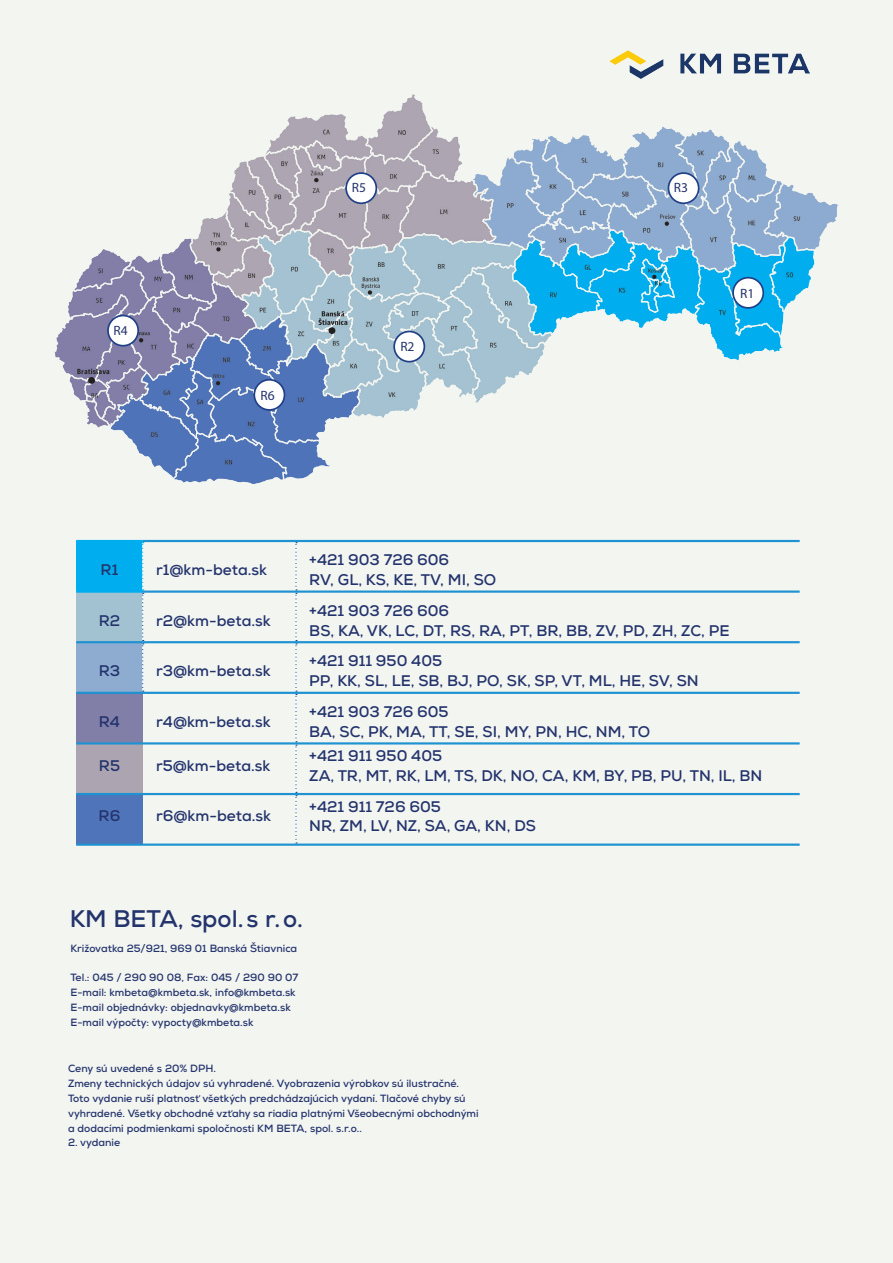
<style>
.page{position:relative;width:893px;height:1263px;background:#f3f5f1}
.page>*{position:absolute;margin:0;border:0;box-sizing:border-box;transform-origin:0 0}
.t1{font:700 24px "Nexa";color:#23336c}
.t2{font:700 15.45px/19.8px "Nexa";color:#23336c}
.t3{font:13.5px "Myriad Pro";color:#23336c}
.t4{font:700 10.5px/15px "Nexa";color:#23336c}
</style>
<div class="page">
<img style="left:609px;top:51px;width:200px;height:28px">
<div style="left:76px;top:541px;width:67px;height:51px;background:#00aeef"></div>
<div style="left:76px;top:592px;width:67px;height:50px;background:#a3c2d1"></div>
<div style="left:76px;top:642px;width:67px;height:51px;background:#8eaccf"></div>
<div style="left:76px;top:693px;width:67px;height:50px;background:#817ea8"></div>
<div style="left:76px;top:743px;width:67px;height:51px;background:#aca5b1"></div>
<div style="left:76px;top:794px;width:67px;height:51px;background:#5074b9"></div>
<svg style="left:295px;top:542px;width:2px;height:301px"></svg>
<hr style="left:143px;top:540px;width:153px;height:2px;background:#1f92d1">
<hr style="left:296px;top:540px;width:504px;height:2px;background:#1f92d1">
<hr style="left:143px;top:590px;width:153px;height:3px;background:#1f92d1">
<hr style="left:76px;top:641px;width:67px;height:2px;background:#1f92d1">
<hr style="left:143px;top:641px;width:153px;height:2px;background:#1f92d1">
<hr style="left:296px;top:590px;width:504px;height:3px;background:#1f92d1">
<hr style="left:296px;top:641px;width:504px;height:2px;background:#1f92d1">
<hr style="left:76px;top:692px;width:67px;height:2px;background:#1f92d1">
<hr style="left:143px;top:692px;width:153px;height:2px;background:#1f92d1">
<hr style="left:296px;top:692px;width:504px;height:2px;background:#1f92d1">
<hr style="left:76px;top:742px;width:67px;height:2px;background:#1f92d1">
<hr style="left:143px;top:742px;width:153px;height:2px;background:#1f92d1">
<hr style="left:76px;top:793px;width:67px;height:2px;background:#1f92d1">
<hr style="left:143px;top:793px;width:153px;height:2px;background:#1f92d1">
<hr style="left:76px;top:843px;width:67px;height:3px;background:#1f92d1">
<hr style="left:143px;top:843px;width:153px;height:3px;background:#1f92d1">
<hr style="left:296px;top:742px;width:504px;height:2px;background:#1f92d1">
<hr style="left:296px;top:793px;width:504px;height:2px;background:#1f92d1">
<hr style="left:296px;top:843px;width:504px;height:3px;background:#1f92d1">
<hr style="left:76px;top:540px;width:67px;height:2px;background:#00aeef">
<hr style="left:76px;top:590px;width:67px;height:3px;background:#00aeef">
<svg style="left:142px;top:542px;width:2px;height:150px"></svg>
<img style="left:54px;top:94px;width:784px;height:390px">
<div style="left:733px;top:278px;width:30px;height:30px;background:#fff;border-radius:50%"></div>
<div style="left:732px;top:277px;width:32px;height:32px;border:2px solid #224087;border-radius:50%"></div>
<div style="left:254px;top:380px;width:30px;height:30px;background:#fff;border-radius:50%"></div>
<div style="left:253px;top:379px;width:32px;height:32px;border:2px solid #224087;border-radius:50%"></div>
<div style="left:346px;top:173px;width:30px;height:30px;background:#fff;border-radius:50%"></div>
<div style="left:345px;top:172px;width:32px;height:32px;border:2px solid #224087;border-radius:50%"></div>
<div style="left:108px;top:316px;width:30px;height:30px;background:#fff;border-radius:50%"></div>
<div style="left:107px;top:315px;width:32px;height:32px;border:2px solid #224087;border-radius:50%"></div>
<div style="left:668px;top:173px;width:31px;height:30px;background:#fff;border-radius:50%"></div>
<div style="left:668px;top:172px;width:31px;height:32px;border:2px solid #224087;border-radius:50%"></div>
<div style="left:394px;top:331px;width:30px;height:31px;background:#fff;border-radius:50%"></div>
<div style="left:393px;top:331px;width:32px;height:31px;border:2px solid #224087;border-radius:50%"></div>
<p class="t3" style="left:113px;top:322px;width:16px">R4</p>
<p class="t3" style="left:260px;top:387px;width:16px">R6</p>
<p class="t3" style="left:352px;top:179px;width:16px">R5</p>
<p class="t3" style="left:400px;top:338px;width:16px">R2</p>
<p class="t3" style="left:674px;top:179px;width:16px">R3</p>
<p class="t3" style="left:740px;top:285px;width:16px">R1</p>
<h2 class="t2" style="left:101px;top:560px;width:19px">R1</h2>
<h2 class="t2" style="left:156px;top:560px;width:113px">r1@km-beta.sk</h2>
<h2 class="t2" style="left:309px;top:550px;width:188px">+421 903 726 606<br>RV, GL, KS, KE, TV, MI, SO</h2>
<h2 class="t2" style="left:99px;top:610px;width:23px">R2</h2>
<h2 class="t2" style="left:156px;top:610px;width:116px">r2@km-beta.sk</h2>
<h2 class="t2" style="left:309px;top:600px;width:422px">+421 903 726 606<br>BS, KA, VK, LC, DT, RS, RA, PT, BR, BB, ZV, PD, ZH, ZC, PE</h2>
<h2 class="t2" style="left:99px;top:661px;width:23px">R3</h2>
<h2 class="t2" style="left:156px;top:661px;width:116px">r3@km-beta.sk</h2>
<h2 class="t2" style="left:309px;top:651px;width:391px">+421 911 950 405<br>PP, KK, SL, LE, SB, BJ, PO, SK, SP, VT, ML, HE, SV, SN</h2>
<h2 class="t2" style="left:99px;top:712px;width:23px">R4</h2>
<h2 class="t2" style="left:156px;top:712px;width:116px">r4@km-beta.sk</h2>
<h2 class="t2" style="left:309px;top:702px;width:342px">+421 903 726 605<br>BA, SC, PK, MA, TT, SE, SI, MY, PN, HC, NM, TO</h2>
<h2 class="t2" style="left:99px;top:755px;width:23px">R5</h2>
<h2 class="t2" style="left:156px;top:755px;width:116px">r5@km-beta.sk</h2>
<h2 class="t2" style="left:309px;top:746px;width:455px">+421 911 950 405<br>ZA, TR, MT, RK, LM, TS, DK, NO, CA, KM, BY, PB, PU, TN, IL, BN</h2>
<h2 class="t2" style="left:99px;top:806px;width:23px">R6</h2>
<h2 class="t2" style="left:156px;top:806px;width:116px">r6@km-beta.sk</h2>
<h2 class="t2" style="left:309px;top:796px;width:228px">+421 911 726 605<br>NR, ZM, LV, NZ, SA, GA, KN, DS</h2>
<h1 class="t1" style="left:70px;top:903px;width:235px">KM BETA, spol. s r.o.</h1>
<p class="t4" style="left:70px;top:941px;width:228px">Križovatka 25/921, 969 01 Banská Štiavnica</p>
<p class="t4" style="left:70px;top:969px;width:230px">Tel.: 045 / 290 90 08, Fax: 045 / 290 90 07<br>E-mail: kmbeta@kmbeta.sk, info@kmbeta.sk E-mail objednávky: objednavky@kmbeta.sk E-mail výpočty: vypocty@kmbeta.sk</p>
<p class="t4" style="left:68px;top:1061px;width:412px">Ceny sú uvedené s 20% DPH.<br>Zmeny technických údajov sú vyhradené. Vyobrazenia výrobkov sú ilustračné.<br>Toto vydanie ruší platnosť všetkých predchádzajúcich vydaní. Tlačové chyby sú vyhradené. Všetky obchodné vzťahy sa riadia platnými Všeobecnými obchodnými a dodacími podmienkami spoločnosti KM BETA, spol. s.r.o..</p>
<p class="t4" style="left:68px;top:1134px;width:54px">2. vydanie</p>
</div>
